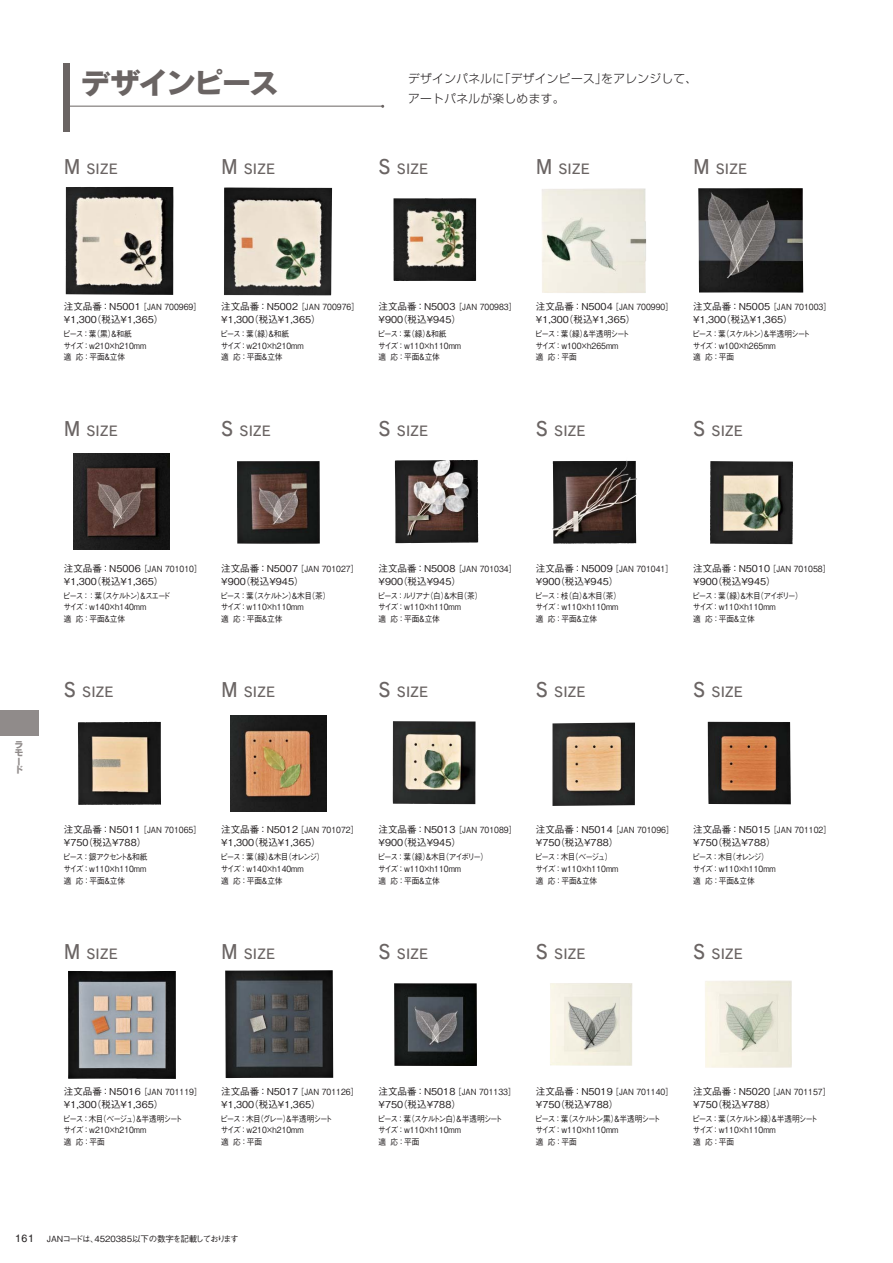
<style>
.page{position:relative;width:893px;height:1263px;background:#fff}
.page>*{position:absolute;margin:0;border:0;box-sizing:border-box;transform-origin:0 0}
.t1{font:29.7px "Rodin Pro EB 90 pv RKSJ H";letter-spacing:-.065em;color:#6a6463}
.t2{font:13.35px "Rodin Pro DB 90 pv RKSJ H";color:#6a6463}
.t3{font:11.7px "Shin Go Pro Light 90 pv RKSJ H";letter-spacing:.03em;color:#231f20}
.t4{font:9.6px "Gothic BBB Pr 6 Medium 90 pv RKSJ H";color:#231f20}
.t5{font:9px/8.6px "Rodin Pro EB 90 pv RKSJ H";color:#908b8a}
.t6{font:8.55px/11.7px "Gothic BBB Pr 6 Medium 90 pv RKSJ H";color:#231f20;scale:.9 1}
.t7{font:8.55px/11.7px "Gothic BBB Pr 6 Medium 90 pv RKSJ H";letter-spacing:-.085em;color:#231f20;scale:.9 1}
.t8{font:8.55px/11.7px "Gothic BBB Pr 6 Medium 90 pv RKSJ H";letter-spacing:-.06em;color:#231f20;scale:.9 1}
.t9{font:8.55px/11.7px "Gothic BBB Pr 6 Medium 90 pv RKSJ H";letter-spacing:-.035em;color:#231f20;scale:.9 1}
.t10{font:8.55px/11.7px "Gothic BBB Pr 6 Medium 90 pv RKSJ H";letter-spacing:-.045em;color:#231f20;scale:.9 1}
.t11{font:8.55px "Gothic BBB Pro Medium 90 pv RKSJ H";letter-spacing:-.03em;color:#231f20}
.s1{font-size:19.2px}
.s2{font-size:9.6px}
.s3{font-family:"Helvetica LT Std";font-size:10.65px}
</style>
<div class="page">
<div style="left:64px;top:64px;width:6px;height:68px;background:#6a6463"></div>
<hr style="left:64px;top:106px;width:319px;height:1px;background:#6a6463">
<img style="left:66px;top:187px;width:108px;height:108px">
<img style="left:73px;top:454px;width:96px;height:96px">
<img style="left:78px;top:722px;width:83px;height:83px">
<img style="left:68px;top:971px;width:108px;height:108px">
<img style="left:224px;top:187px;width:108px;height:108px">
<img style="left:237px;top:461px;width:83px;height:83px">
<img style="left:231px;top:715px;width:95px;height:96px">
<img style="left:225px;top:970px;width:108px;height:108px">
<img style="left:393px;top:198px;width:83px;height:83px">
<img style="left:395px;top:460px;width:83px;height:83px">
<img style="left:393px;top:721px;width:82px;height:83px">
<img style="left:394px;top:983px;width:83px;height:83px">
<img style="left:542px;top:188px;width:104px;height:105px">
<img style="left:552px;top:460px;width:85px;height:84px">
<img style="left:552px;top:722px;width:83px;height:84px">
<img style="left:550px;top:983px;width:82px;height:83px">
<img style="left:698px;top:188px;width:105px;height:105px">
<img style="left:710px;top:461px;width:83px;height:83px">
<img style="left:708px;top:721px;width:83px;height:83px">
<img style="left:705px;top:980px;width:87px;height:88px">
<div style="left:0;top:710px;width:38px;height:26px;background:#908b8a"></div>
<h1 class="t1" style="left:80px;top:72px;width:200px">デザインピース</h1>
<h3 class="t3" style="left:408px;top:74px;width:291px">デザインパネルに「デザインピース」をアレンジして、</h3>
<h3 class="t3" style="left:408px;top:95px;width:158px">アートパネルが楽しめます。</h3>
<h2 class="t2" style="left:64px;top:164px;width:55px"><span class="s1">M</span> SIZE</h2>
<h2 class="t2" style="left:221px;top:164px;width:55px"><span class="s1">M</span> SIZE</h2>
<h2 class="t2" style="left:378px;top:164px;width:51px"><span class="s1">S</span> SIZE</h2>
<h2 class="t2" style="left:536px;top:164px;width:55px"><span class="s1">M</span> SIZE</h2>
<h2 class="t2" style="left:693px;top:164px;width:55px"><span class="s1">M</span> SIZE</h2>
<p class="t6" style="left:64px;top:302px;width:154px"><span class="s2">注文品番：N5001</span>［JAN 700969］</p>
<p class="t4" style="left:64px;top:316px;width:101px">¥1,300（税込¥1,365）</p>
<p class="t6" style="left:63px;top:329px;width:94px">ピース：葉（黒）＆和紙<br>サイズ：w210×h210mm適 応：平面＆立体</p>
<h2 class="t2" style="left:64px;top:426px;width:55px"><span class="s1">M</span> SIZE</h2>
<p class="t6" style="left:221px;top:302px;width:155px"><span class="s2">注文品番：N5002</span> ［JAN 700976］</p>
<p class="t4" style="left:221px;top:316px;width:101px">¥1,300（税込¥1,365）</p>
<p class="t6" style="left:220px;top:329px;width:94px">ピース：葉（緑）＆和紙<br>サイズ：w210×h210mm適 応：平面＆立体</p>
<h2 class="t2" style="left:221px;top:426px;width:51px"><span class="s1">S</span> SIZE</h2>
<p class="t6" style="left:378px;top:302px;width:155px"><span class="s2">注文品番：N5003</span> ［JAN 700983］</p>
<p class="t4" style="left:378px;top:316px;width:84px">¥900（税込¥945）</p>
<p class="t6" style="left:377px;top:329px;width:94px">ピース：葉（緑）＆和紙<br>サイズ：w110×h110mm適 応：平面＆立体</p>
<h2 class="t2" style="left:378px;top:426px;width:51px"><span class="s1">S</span> SIZE</h2>
<p class="t6" style="left:536px;top:302px;width:154px"><span class="s2">注文品番：N5004</span>［JAN 700990］</p>
<p class="t4" style="left:536px;top:316px;width:101px">¥1,300（税込¥1,365）</p>
<p class="t6" style="left:535px;top:329px;width:107px">ピース：葉（緑）＆半透明シートサイズ：w100×h265mm<br>適 応：平面</p>
<h2 class="t2" style="left:536px;top:426px;width:51px"><span class="s1">S</span> SIZE</h2>
<p class="t6" style="left:693px;top:302px;width:155px"><span class="s2">注文品番：N5005</span> ［JAN 701003］</p>
<p class="t4" style="left:693px;top:316px;width:101px">¥1,300（税込¥1,365）</p>
<p class="t10" style="left:692px;top:329px;width:133px">ピース：葉（スケルトン）＆半透明シートサイズ：w100×h265mm<br>適 応：平面</p>
<h2 class="t2" style="left:693px;top:426px;width:51px"><span class="s1">S</span> SIZE</h2>
<p class="t5" style="left:15px;top:741px;width:10px">ラモード</p>
<p class="t6" style="left:64px;top:564px;width:155px"><span class="s2">注文品番：N5006</span> ［JAN 701010］</p>
<p class="t4" style="left:64px;top:577px;width:101px">¥1,300（税込¥1,365）</p>
<p class="t7" style="left:63px;top:591px;width:121px">ピース：：葉（スケルトン）＆スエードサイズ：w140×h140mm<br>適 応：平面＆立体</p>
<h2 class="t2" style="left:64px;top:687px;width:51px"><span class="s1">S</span> SIZE</h2>
<p class="t6" style="left:221px;top:564px;width:154px"><span class="s2">注文品番：N5007</span>［JAN 701027］</p>
<p class="t4" style="left:221px;top:577px;width:84px">¥900（税込¥945）</p>
<p class="t6" style="left:220px;top:591px;width:124px">ピース：葉（スケルトン）＆木目（茶）サイズ：w110×h110mm<br>適 応：平面＆立体</p>
<h2 class="t2" style="left:221px;top:687px;width:55px"><span class="s1">M</span> SIZE</h2>
<p class="t6" style="left:378px;top:564px;width:155px"><span class="s2">注文品番：N5008</span> ［JAN 701034］</p>
<p class="t4" style="left:378px;top:577px;width:84px">¥900（税込¥945）</p>
<p class="t6" style="left:377px;top:591px;width:118px">ピース：ルリアナ（白）＆木目（茶）サイズ：w110×h110mm<br>適 応：平面＆立体</p>
<h2 class="t2" style="left:378px;top:687px;width:51px"><span class="s1">S</span> SIZE</h2>
<p class="t6" style="left:536px;top:564px;width:154px"><span class="s2">注文品番：N5009</span>［JAN 701041］</p>
<p class="t4" style="left:536px;top:577px;width:84px">¥900（税込¥945）</p>
<p class="t6" style="left:535px;top:591px;width:97px">ピース：枝（白）＆木目（茶）サイズ：w110×h110mm適 応：平面＆立体</p>
<h2 class="t2" style="left:536px;top:687px;width:51px"><span class="s1">S</span> SIZE</h2>
<p class="t6" style="left:693px;top:564px;width:154px"><span class="s2">注文品番：N5010</span>［JAN 701058］</p>
<p class="t4" style="left:693px;top:577px;width:84px">¥900（税込¥945）</p>
<p class="t6" style="left:692px;top:591px;width:124px">ピース：葉（緑）＆木目（アイボリー）サイズ：w110×h110mm<br>適 応：平面＆立体</p>
<h2 class="t2" style="left:693px;top:687px;width:51px"><span class="s1">S</span> SIZE</h2>
<p class="t6" style="left:64px;top:825px;width:154px"><span class="s2">注文品番：N5011</span>［JAN 701065］</p>
<p class="t4" style="left:64px;top:839px;width:84px">¥750（税込¥788）</p>
<p class="t6" style="left:63px;top:852px;width:96px;text-align:justify">ピース：銀アクセント＆和紙サイズ：w110×h110mm適 応：平面＆立体</p>
<h2 class="t2" style="left:64px;top:949px;width:55px"><span class="s1">M</span> SIZE</h2>
<p class="t6" style="left:221px;top:825px;width:154px"><span class="s2">注文品番：N5012</span>［JAN 701072］</p>
<p class="t4" style="left:221px;top:839px;width:101px">¥1,300（税込¥1,365）</p>
<p class="t6" style="left:220px;top:852px;width:117px">ピース：葉（緑）＆木目（オレンジ）サイズ：w140×h140mm<br>適 応：平面＆立体</p>
<h2 class="t2" style="left:221px;top:949px;width:55px"><span class="s1">M</span> SIZE</h2>
<p class="t6" style="left:378px;top:825px;width:155px"><span class="s2">注文品番：N5013</span> ［JAN 701089］</p>
<p class="t4" style="left:378px;top:839px;width:84px">¥900（税込¥945）</p>
<p class="t6" style="left:377px;top:852px;width:124px">ピース：葉（緑）＆木目（アイボリー）サイズ：w110×h110mm<br>適 応：平面＆立体</p>
<h2 class="t2" style="left:378px;top:949px;width:51px"><span class="s1">S</span> SIZE</h2>
<p class="t6" style="left:536px;top:825px;width:155px"><span class="s2">注文品番：N5014</span> ［JAN 701096］</p>
<p class="t4" style="left:536px;top:839px;width:84px">¥750（税込¥788）</p>
<p class="t6" style="left:535px;top:852px;width:94px">ピース：木目（ベージュ）サイズ：w110×h110mm適 応：平面＆立体</p>
<h2 class="t2" style="left:536px;top:949px;width:51px"><span class="s1">S</span> SIZE</h2>
<p class="t6" style="left:693px;top:825px;width:155px"><span class="s2">注文品番：N5015</span> ［JAN 701102］</p>
<p class="t4" style="left:693px;top:839px;width:84px">¥750（税込¥788）</p>
<p class="t6" style="left:692px;top:852px;width:94px">ピース：木目（オレンジ）サイズ：w110×h110mm適 応：平面＆立体</p>
<h2 class="t2" style="left:693px;top:949px;width:51px"><span class="s1">S</span> SIZE</h2>
<p class="t6" style="left:64px;top:1087px;width:155px"><span class="s2">注文品番：N5016</span> ［JAN 701119］</p>
<p class="t4" style="left:64px;top:1100px;width:101px">¥1,300（税込¥1,365）</p>
<p class="t9" style="left:63px;top:1114px;width:134px">ピース：木目（ベージュ）＆半透明シートサイズ：w210×h210mm<br>適 応：平面</p>
<p class="t6" style="left:221px;top:1087px;width:154px"><span class="s2">注文品番：N5017</span>［JAN 701126］</p>
<p class="t4" style="left:221px;top:1100px;width:101px">¥1,300（税込¥1,365）</p>
<p class="t6" style="left:220px;top:1114px;width:126px">ピース：木目（グレー）＆半透明シートサイズ：w210×h210mm<br>適 応：平面</p>
<p class="t6" style="left:378px;top:1087px;width:154px"><span class="s2">注文品番：N5018</span>［JAN 701133］</p>
<p class="t4" style="left:378px;top:1100px;width:84px">¥750（税込¥788）</p>
<p class="t7" style="left:377px;top:1114px;width:140px">ピース：葉（スケルトン白）＆半透明シートサイズ：w110×h110mm<br>適 応：平面</p>
<p class="t6" style="left:536px;top:1087px;width:154px"><span class="s2">注文品番：N5019</span>［JAN 701140］</p>
<p class="t4" style="left:536px;top:1100px;width:84px">¥750（税込¥788）</p>
<p class="t8" style="left:535px;top:1114px;width:141px">ピース：葉（スケルトン黒）＆半透明シートサイズ：w110×h110mm<br>適 応：平面</p>
<p class="t6" style="left:693px;top:1087px;width:154px"><span class="s2">注文品番：N5020</span>［JAN 701157］</p>
<p class="t4" style="left:693px;top:1100px;width:84px">¥750（税込¥788）</p>
<p class="t8" style="left:692px;top:1114px;width:141px">ピース：葉（スケルトン緑）＆半透明シートサイズ：w110×h110mm<br>適 応：平面</p>
<p class="t11" style="left:15px;top:1235px;width:225px"><span class="s3">161</span> JANコードは、4520385以下の数字を記載しております</p>
</div>
